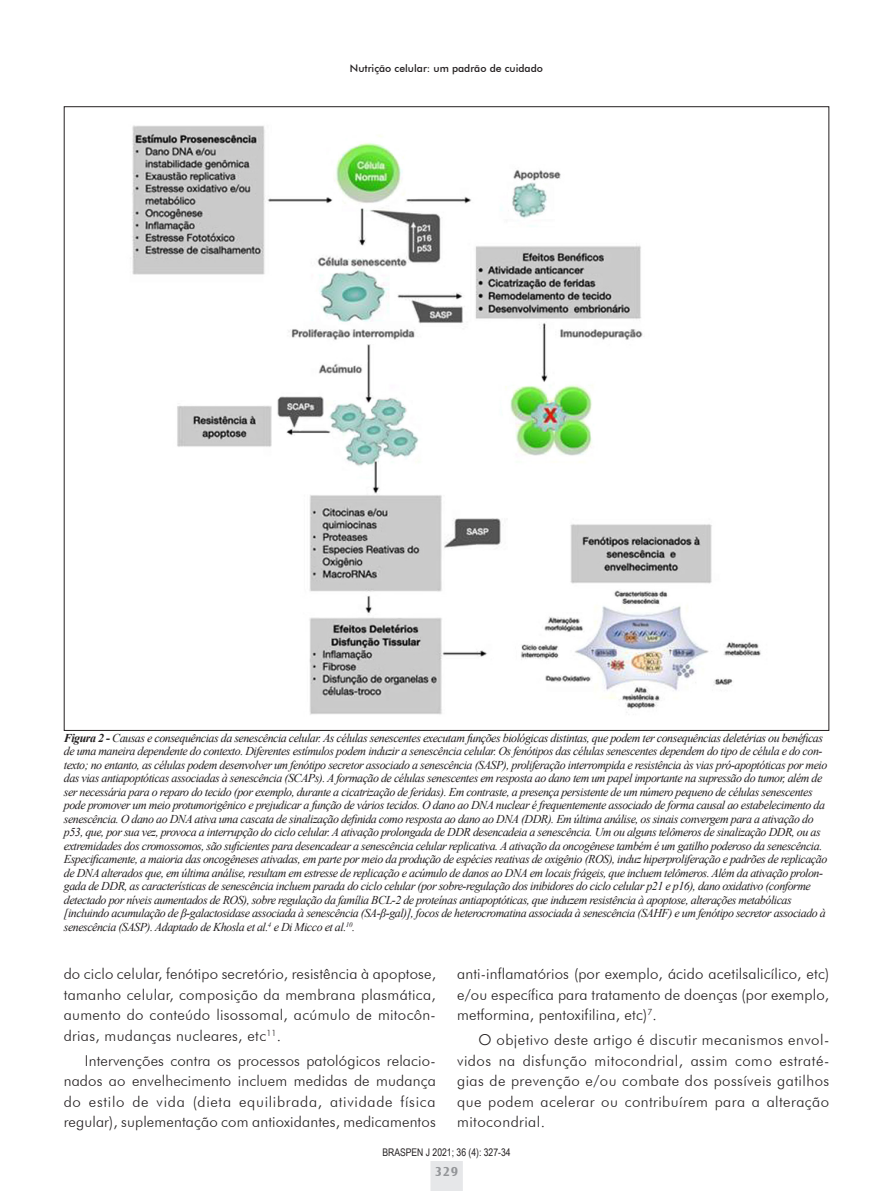
<style>
.page{position:relative;width:893px;height:1191px;background:#fff}
.page>*{position:absolute;margin:0;border:0;box-sizing:border-box;transform-origin:0 0}
.Texto{font:300 15px/20.5px "Futura BT";letter-spacing:.015em;color:#231f20;text-align:justify}
.t1{font:700 13.5px "Castle T";color:#939598}
.t2{font:italic 12px/13.5px "Times New Roman";letter-spacing:-.04em;color:#231f20}
.t3{font:500 10.5px "Futura BT";color:#231f20}
.t4{font:10.5px "Arial Narrow";color:#231f20}
.s1{font-weight:700}
</style>
<div class="page">
<svg style="left:430px;top:1161px;width:33px;height:30px"></svg>
<img style="left:130px;top:125px;width:631px;height:590px">
<p class="t3" style="left:350px;top:62px;width:195px">Nutrição celular: um padrão de cuidado</p>
<p class="t2" style="left:64px;top:730px;width:765px"><span class="s1">Figura 2 -</span> Causas e consequências da senescência celular. As células senescentes executam funções biológicas distintas, que podem ter consequências deletérias ou benéficas de uma maneira dependente do contexto. Diferentes estímulos podem induzir a senescência celular. Os fenótipos das células senescentes dependem do tipo de célula e do con&shy;texto; no entanto, as células podem desenvolver um fenótipo secretor associado a senescência (SASP), proliferação interrompida e resistência às vias pró-apoptóticas por meio das vias antiapoptóticas associadas à senescência (SCAPs). A formação de células senescentes em resposta ao dano tem um papel importante na supressão do tumor, além de ser necessária para o reparo do tecido (por exemplo, durante a cicatrização de feridas). Em contraste, a presença persistente de um número pequeno de células senescentes pode promover um meio protumorigênico e prejudicar a função de vários tecidos. O dano ao DNA nuclear é frequentemente associado de forma causal ao estabelecimento da senescência. O dano ao DNA ativa uma cascata de sinalização definida como resposta ao dano ao DNA (DDR). Em última análise, os sinais convergem para a ativação do p53, que, por sua vez, provoca a interrupção do ciclo celular. A ativação prolongada de DDR desencadeia a senescência. Um ou alguns telômeros de sinalização DDR, ou as extremidades dos cromossomos, são suficientes para desencadear a senescência celular replicativa. A ativação da oncogênese também é um gatilho poderoso da senescência.<br>Especificamente, a maioria das oncogêneses ativadas, em parte por meio da produção de espécies reativas de oxigênio (ROS), induz hiperproliferação e padrões de replicação de DNA alterados que, em última análise, resultam em estresse de replicação e acúmulo de danos ao DNA em locais frágeis, que incluem telômeros. Além da ativação prolon&shy;gada de DDR, as características de senescência incluem parada do ciclo celular (por sobre-regulação dos inibidores do ciclo celular p21 e p16), dano oxidativo (conforme detectado por níveis aumentados de ROS), sobre regulação da família BCL-2 de proteínas antiapoptóticas, que induzem resistência à apoptose, alterações metabólicas [incluindo acumulação de β-galactosidase associada à senescência (SA-β-gal)], focos de heterocromatina associada à senescência (SAHF) e um fenótipo secretor associado à senescência (SASP). Adaptado de Khosla et al.<sup>4</sup> e Di Micco et al.<sup>10</sup>.</p>
<p class="Texto" style="left:64px;top:963px;width:374px">do ciclo celular, fenótipo secretório, resistência à apoptose, tamanho celular, composição da membrana plasmática, aumento do conteúdo lisossomal, acúmulo de mitocôn&shy;drias, mudanças nucleares, etc<sup>11</sup>.</p>
<p class="Texto" style="left:64px;top:1050px;width:374px;text-indent:21px">Intervenções contra os processos patológicos relacio&shy;nados ao envelhecimento incluem medidas de mudança do estilo de vida (dieta equilibrada, atividade física regular), suplementação com antioxidantes, medicamentos</p>
<p class="Texto" style="left:457px;top:963px;width:374px">anti-inflamatórios (por exemplo, ácido acetilsalicílico, etc) e/ou específica para tratamento de doenças (por exemplo, metformina, pentoxifilina, etc)<sup>7</sup>.</p>
<p class="Texto" style="left:457px;top:1029px;width:374px;text-indent:21px">O objetivo deste artigo é discutir mecanismos envol&shy;vidos na disfunção mitocondrial, assim como estraté&shy;gias de prevenção e/ou combate dos possíveis gatilhos que podem acelerar ou contribuírem para a alteração mitocondrial.</p>
<p class="t4" style="left:382px;top:1144px;width:130px">BRASPEN J 2021; 36 (4): 327-34</p>
<p class="t1" style="left:435px;top:1164px;width:25px">329</p>
</div>
